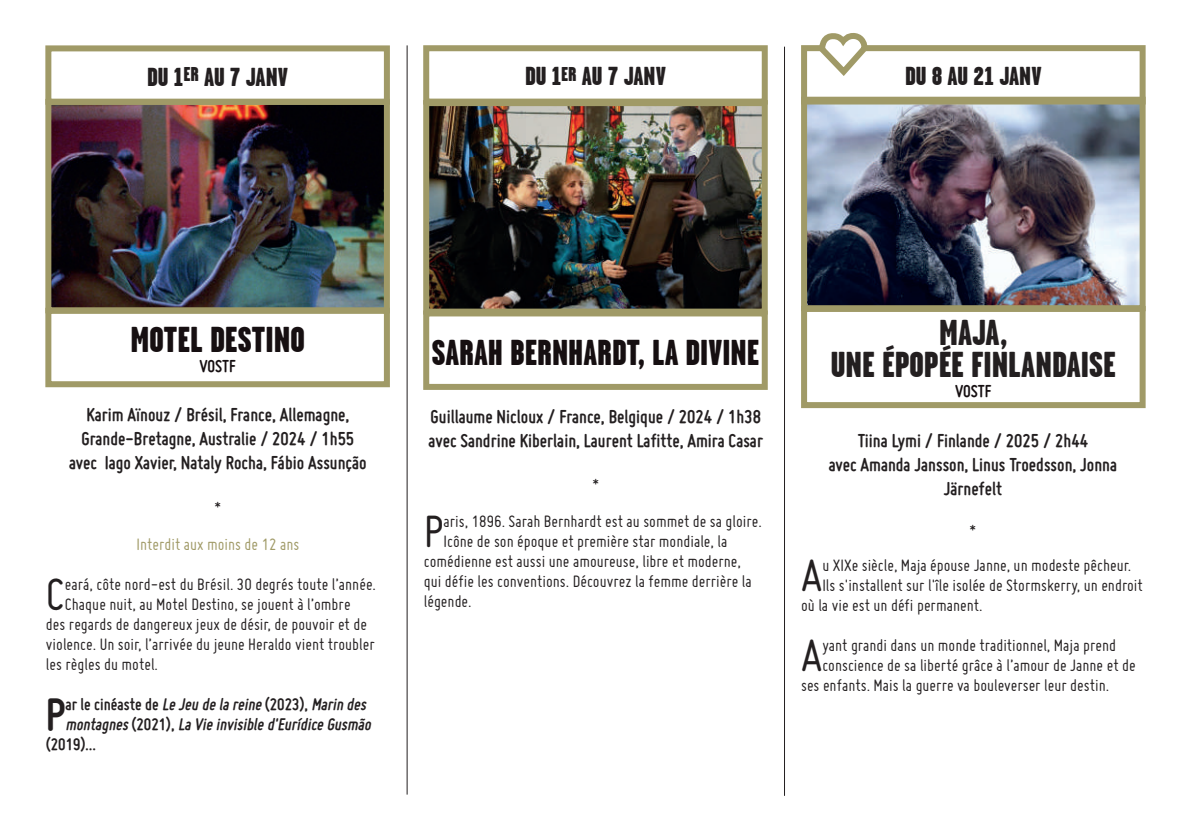
<style>
.page{position:relative;width:1191px;height:840px;background:#fff}
.page>*{position:absolute;margin:0;border:0;box-sizing:border-box;transform-origin:0 0}
.t1{font:49.2px "Miso";color:#231f20}
.t2{font:700 48.4px "Miso";color:#231f20}
.t3{font:900 36px "Garage Gothic";color:#160f11}
.t4{font:900 36px/32px "Garage Gothic";color:#231f20;text-align:center}
.t5{font:900 26px "Garage Gothic";color:#231f20}
.t6{font:700 20px/24px "Miso";color:#231f20;text-align:center}
.t7{font:700 18.4px "Miso";color:#160f11}
.t8{font:18px "Miso";color:#231f20}
.t9{font:italic 700 18px "Miso";color:#231f20}
.t10{font:18px "Miso";color:#a09a67}
.t11{font:700 18px "Miso";color:#231f20}
.t12{font:16px "Miso";color:#231f20}
.s1{font-style:normal}
</style>
<div class="page">
<img style="left:52px;top:106px;width:331px;height:200px">
<div style="left:45px;top:99px;width:345px;height:214px;border:6px solid #a09a67"></div>
<div style="left:45px;top:307px;width:345px;height:80px;border:6px solid #a09a67"></div>
<div style="left:45px;top:45px;width:345px;height:60px;border:6px solid #a09a67"></div>
<hr style="left:407px;top:45px;width:1px;height:749px;background:#231f20">
<hr style="left:784px;top:47px;width:1px;height:748px;background:#231f20">
<img style="left:430px;top:107px;width:330px;height:200px">
<div style="left:423px;top:100px;width:344px;height:214px;border:6px solid #a09a67"></div>
<div style="left:423px;top:310px;width:344px;height:79px;border:6px solid #a09a67"></div>
<div style="left:423px;top:45px;width:344px;height:59px;border:6px solid #a09a67"></div>
<img style="left:808px;top:104px;width:330px;height:200px">
<div style="left:801px;top:97px;width:344px;height:214px;border:6px solid #a09a67"></div>
<div style="left:801px;top:306px;width:344px;height:102px;border:6px solid #a09a67"></div>
<div style="left:801px;top:45px;width:344px;height:59px;border:6px solid #a09a67"></div>
<svg style="left:816px;top:33px;width:54px;height:43px"></svg>
<h3 class="t5" style="left:147px;top:62px;width:142px">DU 1<sup>ER</sup> AU 7 JANV</h3>
<h3 class="t5" style="left:525px;top:62px;width:142px">DU 1<sup>ER</sup> AU 7 JANV</h3>
<h3 class="t5" style="left:905px;top:62px;width:138px">DU 8 AU 21 JANV</h3>
<h3 class="t3" style="left:130px;top:319px;width:176px">MOTEL DESTINO</h3>
<p class="t7" style="left:199px;top:355px;width:38px">VOSTF</p>
<p class="t6" style="left:69px;top:402px;width:299px">Karim Aïnouz / Brésil, France, Allemagne,<br>Grande-Bretagne, Australie / 2024 / 1h55 avec Iago Xavier, Nataly Rocha, Fábio Assunção</p>
<p class="t12" style="left:215px;top:497px;width:8px">*</p>
<p class="t10" style="left:136px;top:533px;width:164px">Interdit aux moins de 12 ans</p>
<h1 class="t1" style="left:46px;top:566px;width:20px">C</h1>
<p class="t8" style="left:65px;top:573px;width:313px">eará, côte nord-est du Brésil. 30 degrés toute l’année.</p>
<p class="t8" style="left:65px;top:593px;width:287px">Chaque nuit, au Motel Destino, se jouent à l’ombre</p>
<p class="t8" style="left:46px;top:613px;width:322px">des regards de dangereux jeux de désir, de pouvoir et de</p>
<p class="t8" style="left:46px;top:633px;width:330px">violence. Un soir, l’arrivée du jeune Heraldo vient troubler</p>
<p class="t8" style="left:46px;top:653px;width:114px">les règles du motel.</p>
<h2 class="t2" style="left:46px;top:686px;width:21px">P</h2>
<p class="t9" style="left:65px;top:693px;width:306px"><span class="s1">ar le cinéaste de</span> Le Jeu de lareine <span class="s1">(2023),</span> Marin des</p>
<p class="t9" style="left:65px;top:713px;width:310px">montagnes<span class="s1">( 2 0 2 1 ) ,</span> LaVie invisible d'Eurídice Gusmão</p>
<p class="t11" style="left:46px;top:733px;width:51px">(2019)…</p>
<h3 class="t3" style="left:432px;top:332px;width:329px">SARAH BERNHARDT, LA DIVINE</h3>
<p class="t6" style="left:428px;top:404px;width:336px;text-align:left">Guillaume Nicloux / France, Belgique / 2024 / 1h38 avec Sandrine Kiberlain, Laurent Lafitte, Amira Casar</p>
<p class="t12" style="left:592px;top:475px;width:8px">*</p>
<h1 class="t1" style="left:424px;top:504px;width:21px">P</h1>
<p class="t8" style="left:443px;top:511px;width:320px">aris, 1896. Sarah Bernhardt est au sommet de sa gloire.</p>
<p class="t8" style="left:443px;top:531px;width:285px">Icône de son époque et première star mondiale, la</p>
<p class="t8" style="left:424px;top:551px;width:319px">comédienne est aussi une amoureuse, libre et moderne,</p>
<p class="t8" style="left:424px;top:571px;width:329px">qui défie les conventions. Découvrez la femme derrière la</p>
<p class="t8" style="left:424px;top:591px;width:49px">légende.</p>
<h3 class="t4" style="left:831px;top:316px;width:286px">MAJA,<br>UNE ÉPOPÉE FINLANDAISE</h3>
<p class="t7" style="left:955px;top:381px;width:38px">VOSTF</p>
<p class="t6" style="left:828px;top:427px;width:290px">Tiina Lymi / Finlande / 2025 / 2h44<br>avec Amanda Jansson, Linus Troedsson, Jonna<br>Järnefelt</p>
<p class="t12" style="left:969px;top:520px;width:8px">*</p>
<h1 class="t1" style="left:801px;top:547px;width:23px">A</h1>
<p class="t8" style="left:822px;top:554px;width:310px">u XIXe siècle, Maja épouse Janne, un modeste pêcheur.</p>
<p class="t8" style="left:822px;top:574px;width:322px">Ils s'installent sur l'île isolée de Stormskerry, un endroit</p>
<p class="t8" style="left:801px;top:594px;width:183px">où la vie est un défi permanent.</p>
<h1 class="t1" style="left:801px;top:627px;width:23px">A</h1>
<p class="t8" style="left:822px;top:634px;width:295px">yant grandi dans un monde traditionnel, Maja prend</p>
<p class="t8" style="left:822px;top:654px;width:315px">conscience de sa liberté grâce à l’amour de Janne et de</p>
<p class="t8" style="left:801px;top:674px;width:310px">ses enfants. Mais la guerre va bouleverser leur destin.</p>
</div>
